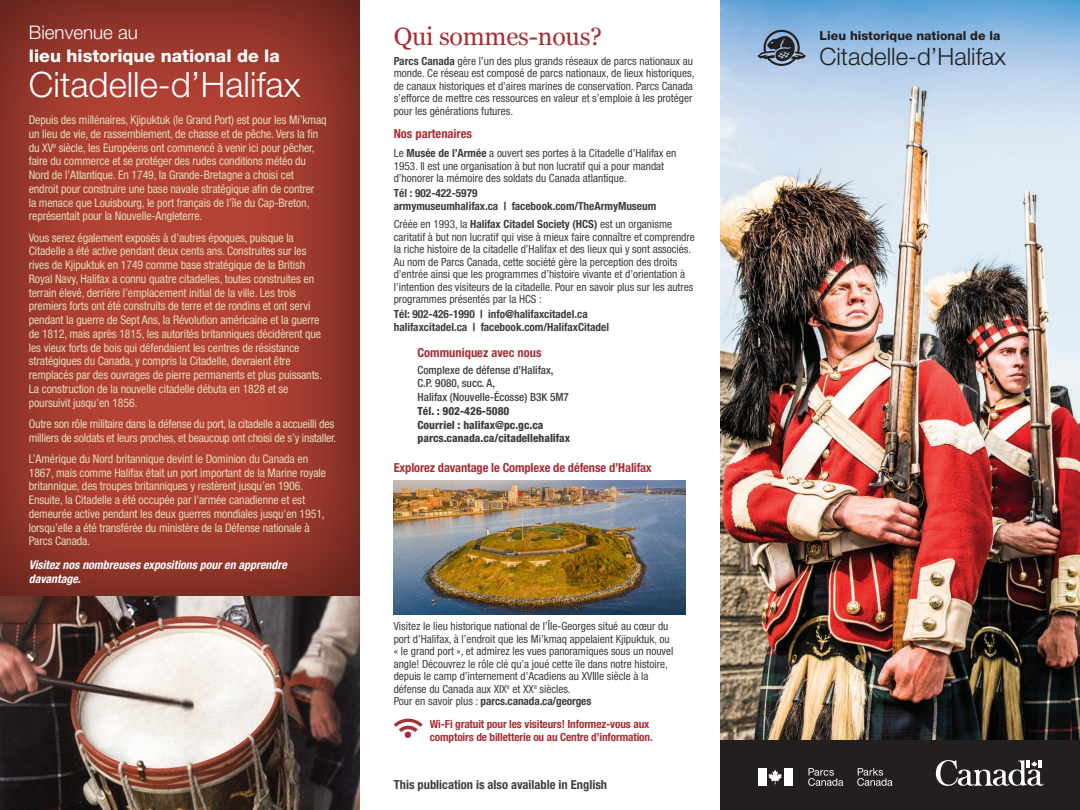
<style>
.page{position:relative;width:1080px;height:810px;background:#fff}
.page>*{position:absolute;margin:0;border:0;box-sizing:border-box;transform-origin:0 0}
.t1{font:300 35px "Helvetica Neue LT Std";color:#fff}
.t2{font:25px "Georgia";letter-spacing:-.01em;color:#a72e35}
.t3{font:300 24px "Helvetica Neue LT Std";color:#231f20}
.t4{font:300 18.75px "Helvetica Neue LT Std";color:#fff}
.t5{font:800 17.5px "Helvetica Neue LT Std";color:#fff}
.t6{font:700 condensed 12.5px "Helvetica Neue";letter-spacing:-.01em;color:#a72e35}
.t7{font:700 condensed 12.5px "Helvetica Neue";color:#3e3e3f}
.t8{font:800 12.38px "Helvetica Neue LT Std";color:#231f20}
.t9{font:condensed 11.88px/13.8px "Helvetica Neue";letter-spacing:-.01em;color:#e2d8b8}
.t10{font:italic 700 condensed 11.88px/13.8px "Helvetica Neue";color:#fff}
.t11{font:condensed 11.25px/12.5px "Helvetica Neue";color:#3e3e3f}
.t12{font:700 condensed 11.25px "Helvetica Neue";color:#3e3e3f}
.t13{font:700 condensed 11.25px/12.5px "Helvetica Neue";letter-spacing:-.01em;color:#a72e35}
.t14{font:800 condensed 11.25px "Helvetica Neue";color:#3e3e3f}
.t15{font:500 condensed 11.25px/13.8px "Helvetica Neue";color:#3e3e3f}
.s1{font-weight:700}
</style>
<div class="page">
<img style="left:720px;top:0;width:360px;height:741px">
<div style="left:720px;top:741px;width:360px;height:69px;background:#231f20"></div>
<div style="left:0;top:0;width:362px;height:597px;background:#231f20;opacity:.75"></div>
<img style="left:0;top:597px;width:360px;height:213px">
<svg style="left:758px;top:30px;width:48px;height:36px;background:#6a7c92"></svg>
<div style="left:758px;top:768px;width:9px;height:18px;background:#fff"></div>
<div style="left:784px;top:768px;width:9px;height:18px;background:#fff"></div>
<svg style="left:768px;top:769px;width:14px;height:15px"></svg>
<svg style="left:808px;top:768px;width:35px;height:18px"></svg>
<svg style="left:857px;top:768px;width:35px;height:18px"></svg>
<svg style="left:935px;top:760px;width:109px;height:26px"></svg>
<svg style="left:394px;top:718px;width:29px;height:20px"></svg>
<img style="left:394px;top:481px;width:292px;height:133px">
<p class="t4" style="left:29px;top:21px;width:111px">Bienvenue au</p>
<p class="t5" style="left:29px;top:45px;width:252px">lieu historique national de la</p>
<p class="t1" style="left:29px;top:63px;width:273px">Citadelle-d’Halifax</p>
<p class="t9" style="left:29px;top:113px;width:299px">Depuis des millénaires, Kjipuktuk (le Grand Port) est pour les Mi’kmaq un lieu de vie, de rassemblement, de chasse et de pêche. Vers la fin du XV<sup>e</sup> siècle, les Européens ont commencé à venir ici pour pêcher, faire du commerce et se protéger des rudes conditions météo du Nord de l’Atlantique. En 1749, la Grande-Bretagne a choisi cet<br>endroit pour construire une base navale stratégique afin de contrer<br>la menace que Louisbourg, le port français de l’île du Cap-Breton, représentait pour la Nouvelle-Angleterre.</p>
<p class="t9" style="left:29px;top:230px;width:295px">Vous serez également exposés à d’autres époques, puisque la Citadelle a été active pendant deux cents ans. Construites sur les rives de Kjipuktuk en 1749 comme base stratégique de la British Royal Navy, Halifax a connu quatre citadelles, toutes construites en terrain élevé, derrière l’emplacement initial de la ville. Les trois premiers forts ont été construits de terre et de rondins et ont servi pendant la guerre de Sept Ans, la Révolution américaine et la guerre de 1812, mais après 1815, les autorités britanniques décidèrent que les vieux forts de bois qui défendaient les centres de résistance stratégiques du Canada, y compris la Citadelle, devraient être remplacés par des ouvrages de pierre permanents et plus puissants.<br>La construction de la nouvelle citadelle débuta en 1828 et se poursuivit jusqu’en 1856.</p>
<p class="t9" style="left:29px;top:417px;width:309px">Outre son rôle militaire dans la défense du port, la citadelle a accueilli des milliers de soldats et leurs proches, et beaucoup ont choisi de s’y installer.</p>
<p class="t9" style="left:29px;top:452px;width:299px">L’Amérique du Nord britannique devint le Dominion du Canada en 1867, mais comme Halifax était un port important de la Marine royale britannique, des troupes britanniques y restèrent jusqu’en 1906.<br>Ensuite, la Citadelle a été occupée par l’armée canadienne et est demeurée active pendant les deux guerres mondiales jusqu’en 1951, lorsqu’elle a été transférée du ministère de la Défense nationale à Parcs Canada.</p>
<p class="t10" style="left:29px;top:558px;width:260px">Visitez nos nombreuses expositions pour en apprendre davantage.</p>
<p class="t2" style="left:394px;top:18px;width:210px">Qui sommes-nous?</p>
<p class="t11" style="left:394px;top:55px;width:302px"><span class="s1">Parcs Canada</span> gère l’un des plus grands réseaux de parcs nationaux au monde. Ce réseau est composé de parcs nationaux, de lieux historiques, de canaux historiques et d’aires marines de conservation. Parcs Canada s’efforce de mettre ces ressources en valeur et s’emploie à les protéger pour les générations futures.</p>
<p class="t6" style="left:394px;top:126px;width:80px">Nos partenaires</p>
<p class="t11" style="left:394px;top:147px;width:284px">Le <span class="s1">Musée de l’Armée</span> a ouvert ses portes à la Citadelle d’Halifax en<br>1953. Il est une organisation à but non lucratif qui a pour mandat d’honorer la mémoire des soldats du Canada atlantique.</p>
<p class="t12" style="left:394px;top:186px;width:85px">Tél : 902-422-5979</p>
<p class="t12" style="left:394px;top:199px;width:264px">armymuseumhalifax.ca | facebook.com/TheArmyMuseum</p>
<p class="t11" style="left:394px;top:218px;width:303px">Créée en 1993, la <span class="s1">Halifax Citadel Society (HCS)</span> est un organisme caritatif à but non lucratif qui vise à mieux faire connaître et comprendre la riche histoire de la citadelle d’Halifax et des lieux qui y sont associés.<br>Au nom de Parcs Canada, cette société gère la perception des droits d’entrée ainsi que les programmes d’histoire vivante et d’orientation à l’intention des visiteurs de la citadelle. Pour en savoir plus sur les autres programmes présentés par la HCS :</p>
<p class="t12" style="left:394px;top:308px;width:196px">Tél: 902-426-1990 | info@halifaxcitadel.ca</p>
<p class="t12" style="left:394px;top:320px;width:217px">halifaxcitadel.ca | facebook.com/HalifaxCitadel</p>
<p class="t6" style="left:418px;top:345px;width:125px">Communiquez avec nous</p>
<p class="t15" style="left:418px;top:363px;width:137px">Complexe de défense d’Halifax,<br>C.P. 9080, succ. A,</p>
<p class="t15" style="left:418px;top:390px;width:153px">Halifax (Nouvelle-Écosse) B3K 5M7</p>
<p class="t14" style="left:418px;top:404px;width:93px">Tél. : 902-426-5080</p>
<p class="t14" style="left:418px;top:418px;width:127px">Courriel : halifax@pc.gc.ca</p>
<p class="t14" style="left:418px;top:431px;width:154px">parcs.canada.ca/citadellehalifax</p>
<p class="t6" style="left:394px;top:460px;width:259px">Explorez davantage le Complexe de défense d’Halifax</p>
<p class="t11" style="left:394px;top:620px;width:281px">Visitez le lieu historique national de l’Île-Georges situé au cœur du port d’Halifax, à l’endroit que les Mi’kmaq appelaient Kjipuktuk, ou « le grand port », et admirez les vues panoramiques sous un nouvel angle! Découvrez le rôle clé qu’a joué cette île dans notre histoire, depuis le camp d’internement d’Acadiens au XVIIIe siècle à la défense du Canada aux XIX<sup>e</sup> et XX<sup>e</sup> siècles.<br>Pour en savoir plus : <span class="s1">parcs.canada.ca/georges</span></p>
<p class="t13" style="left:430px;top:718px;width:224px">Wi-Fi gratuit pour les visiteurs! Informez-vous aux comptoirs de billetterie ou au Centre d’information.</p>
<p class="t7" style="left:394px;top:777px;width:215px">This publication is also available in English</p>
<p class="t8" style="left:820px;top:29px;width:182px">Lieu historique national de la</p>
<p class="t3" style="left:820px;top:42px;width:188px">Citadelle-d’Halifax</p>
</div>
